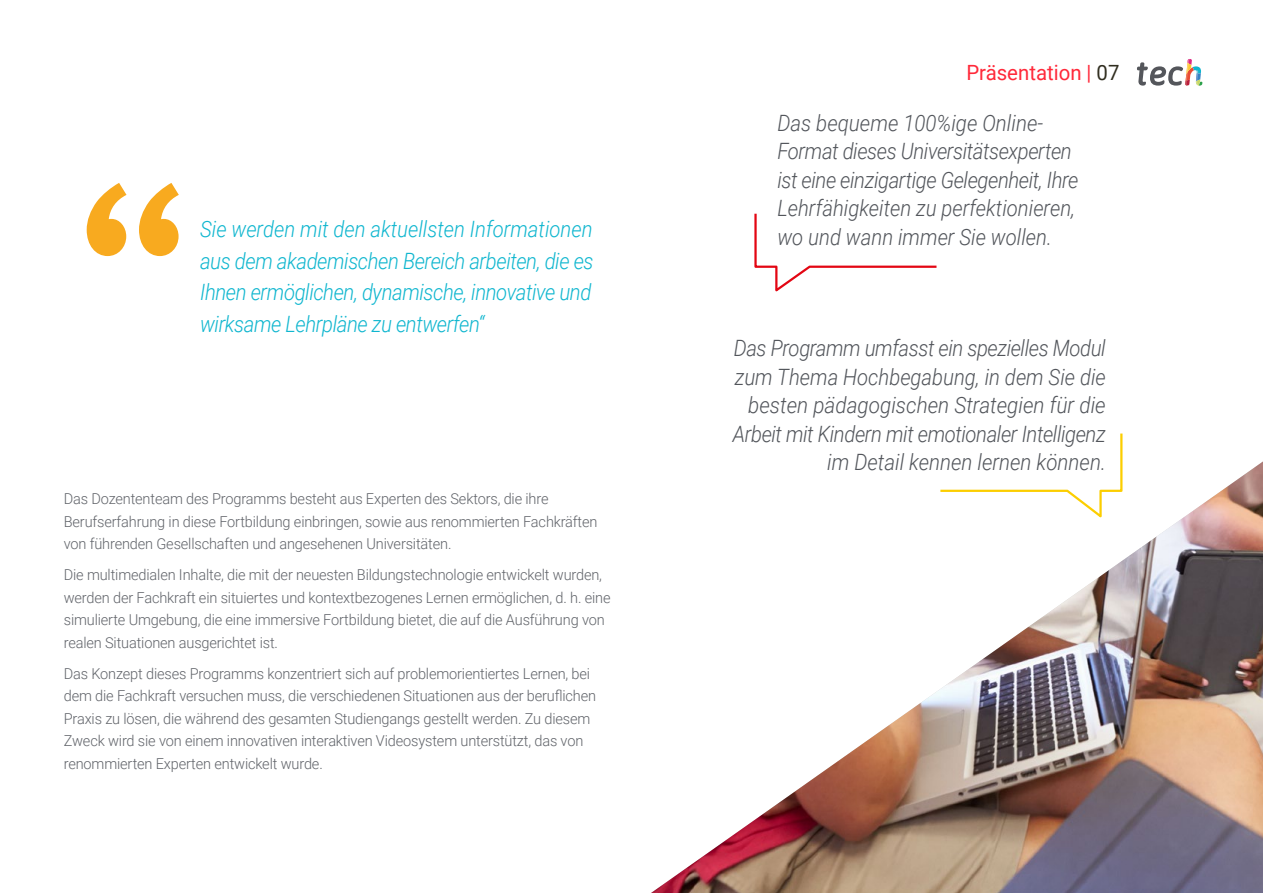
<style>
.page{position:relative;width:1263px;height:893px;background:#fff}
.page>*{position:absolute;margin:0;border:0;box-sizing:border-box;transform-origin:0 0}
.t1{font:italic 300 22.5px/28.5px "Roboto";color:#52555b;text-align:right;scale:.9 1}
.t2{font:italic 300 22.5px/28.5px "Roboto";color:#52555b;scale:.91 1}
.t3{font:italic 300 22.5px/31.5px "Roboto";letter-spacing:-.02em;color:#0fb6cf;text-align:justify;scale:.9 1}
.t4{font:21px "Roboto";color:#ff293a}
.t5{font:300 15px/22.5px "Roboto";letter-spacing:-.01em;color:#61646a}
.s1{color:#312e20}
</style>
<div class="page">
<img style="left:651px;top:461px;width:612px;height:432px">
<svg style="left:938px;top:433px;width:186px;height:88px"></svg>
<svg style="left:754px;top:213px;width:183px;height:79px"></svg>
<svg style="left:87px;top:183px;width:92px;height:73px"></svg>
<svg style="left:1137px;top:59px;width:65px;height:27px"></svg>
<h1 class="t3" style="left:200px;top:213px;width:439px">Sie werden mit den aktuellsten Informationen aus dem akademischen Bereich arbeiten, die es Ihnen ermöglichen, dynamische, innovative und wirksame Lehrpläne zu entwerfen“</h1>
<p class="t5" style="left:64px;top:487px;width:535px">Das Dozententeam des Programms besteht aus Experten des Sektors, die ihre<br>Berufserfahrung in diese Fortbildung einbringen, sowie aus renommierten Fachkräften von führenden Gesellschaften und angesehenen Universitäten.</p>
<p class="t5" style="left:64px;top:563px;width:548px">Die multimedialen Inhalte, die mit der neuesten Bildungstechnologie entwickelt wurden, werden der Fachkraft ein situiertes und kontextbezogenes Lernen ermöglichen, d. h. eine simulierte Umgebung, die eine immersive Fortbildung bietet, die auf die Ausführung von realen Situationen ausgerichtet ist.</p>
<p class="t5" style="left:64px;top:662px;width:534px">Das Konzept dieses Programms konzentriert sich auf problemorientiertes Lernen, bei dem die Fachkraft versuchen muss, die verschiedenen Situationen aus der beruflichen Praxis zu lösen, die während des gesamten Studiengangs gestellt werden. Zu diesem Zweck wird sie von einem innovativen interaktiven Videosystem unterstützt, das von renommierten Experten entwickelt wurde.</p>
<h2 class="t4" style="left:966px;top:57px;width:155px">Präsentation | <span class="s1">07</span></h2>
<h1 class="t2" style="left:777px;top:108px;width:332px">Das bequeme 100%ige Online-Format dieses Universitätsexperten ist eine einzigartige Gelegenheit, Ihre Lehrfähigkeiten zu perfektionieren, wo und wann immer Sie wollen.</h1>
<h1 class="t1" style="left:733px;top:333px;width:416px">Das Programm umfasst ein spezielles Modul zum Thema Hochbegabung, in dem Sie die besten pädagogischen Strategien für die Arbeit mit Kindern mit emotionaler Intelligenz im Detail kennen lernen können.</h1>
</div>
